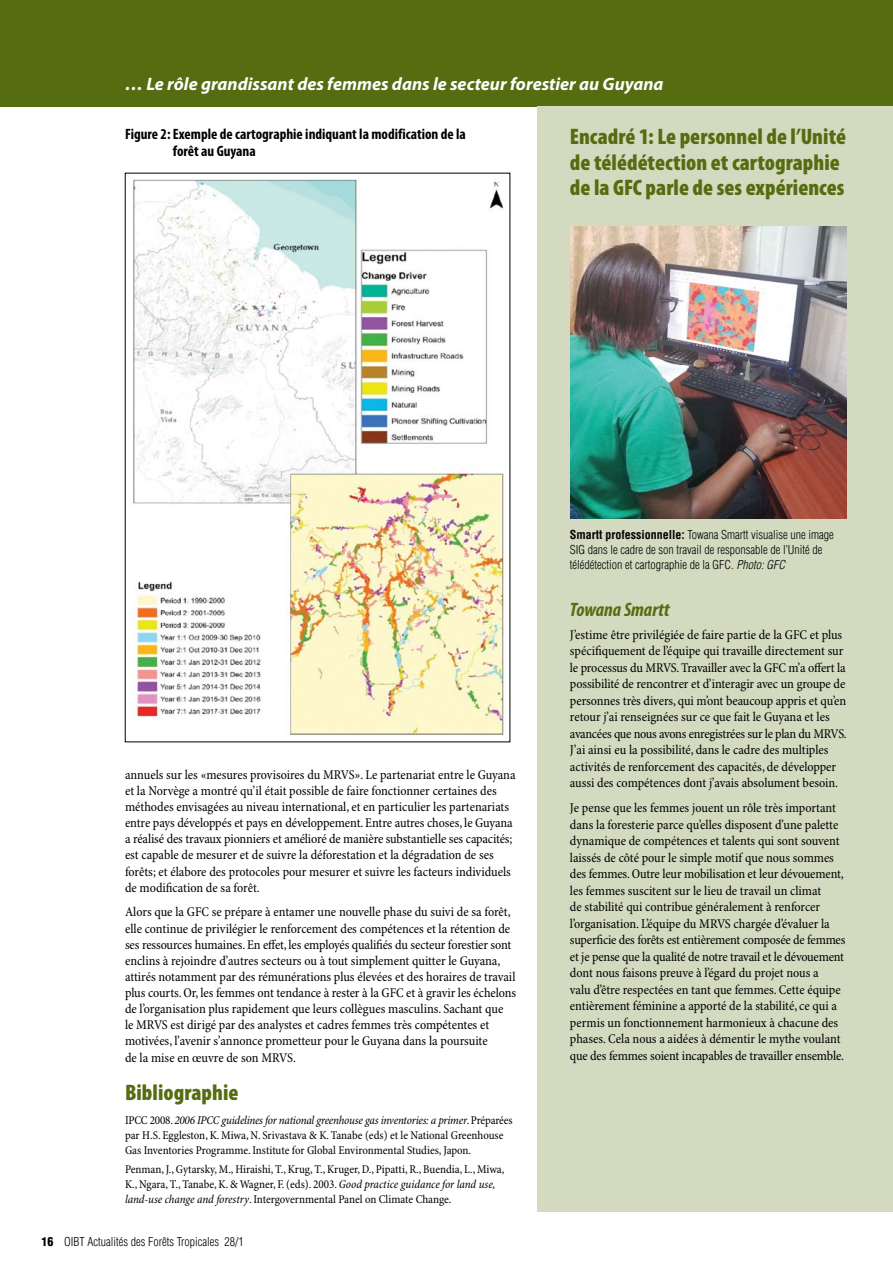
<style>
.page{position:relative;width:893px;height:1263px;background:#fff}
.page>*{position:absolute;margin:0;border:0;box-sizing:border-box;transform-origin:0 0}
.t1{font:900 condensed 22.5px/25.5px "Myriad Pro";letter-spacing:.005em;color:#566c11}
.t2{font:italic 700 condensed 19.5px "Myriad Pro";color:#566c11}
.t3{font:italic 700 18px "Myriad Pro";color:#fff}
.t4{font:700 condensed 15px/17.2px "Myriad Pro";color:#000}
.t5{font:condensed 13.5px/16.5px "Minion Pro";letter-spacing:-.005em;color:#000}
.t6{font:condensed 12px/15px "Minion Pro";letter-spacing:-.005em;color:#000}
.t7{font:300 condensed 12px/15px "Helvetica";color:#000}
.s1{font-style:italic}
.s2{font-weight:900}
.s3{font-weight:700}
</style>
<div class="page">
<div style="left:0;top:0;width:893px;height:106px;background:#566c11"></div>
<div style="left:537px;top:106px;width:356px;height:1106px;background:#d3dabf"></div>
<img style="left:570px;top:227px;width:276px;height:292px">
<img style="left:133px;top:179px;width:373px;height:556px">
<h3 class="t3" style="left:125px;top:72px;width:540px">… Le rôle grandissant des femmes dans le secteur forestier au Guyana</h3>
<p class="t4" style="left:173px;top:125px;width:294px;text-indent:-48px">Figure 2: Exemple de cartographie indiquant la modification de la forêt au Guyana</p>
<h1 class="t1" style="left:570px;top:124px;width:278px">Encadré 1: Le personnel de l’Unité de télédétection et cartographie de la GFC parle de ses expériences</h1>
<p class="t5" style="left:125px;top:767px;width:392px;line-height:16px">annuels sur les «mesures provisoires du MRVS». Le partenariat entre le Guyana et la Norvège a montré qu’il était possible de faire fonctionner certaines des méthodes envisagées au niveau international, et en particulier les partenariats entre pays développés et pays en développement. Entre autres choses, le Guyana a réalisé des travaux pionniers et amélioré de manière substantielle ses capacités; est capable de mesurer et de suivre la déforestation et la dégradation de ses forêts; et élabore des protocoles pour mesurer et suivre les facteurs individuels de modification de sa forêt.</p>
<p class="t5" style="left:125px;top:904px;width:393px">Alors que la GFC se prépare à entamer une nouvelle phase du suivi de sa forêt, elle continue de privilégier le renforcement des compétences et la rétention de ses ressources humaines. En effet, les employés qualifiés du secteur forestier sont enclins à rejoindre d’autres secteurs ou à tout simplement quitter le Guyana, attirés notamment par des rémunérations plus élevées et des horaires de travail plus courts. Or, les femmes ont tendance à rester à la GFC et à gravir les échelons de l’organisation plus rapidement que leurs collègues masculins. Sachant que<br>le MRVS est dirigé par des analystes et cadres femmes très compétentes et motivées, l’avenir s’annonce prometteur pour le Guyana dans la poursuite<br>de la mise en œuvre de son MRVS.</p>
<h1 class="t1" style="left:125px;top:1079px;width:115px">Bibliographie</h1>
<p class="t6" style="left:125px;top:1113px;width:389px">IPCC 2008. <span class="s1">2006 IPCC guidelines for national greenhouse gas inventories: a primer</span>. Préparées par H.S. Eggleston, K. Miwa, N. Srivastava &amp; K. Tanabe (eds) et le National Greenhouse<br>Gas Inventories Programme. Institute for Global Environmental Studies, Japon.</p>
<p class="t6" style="left:125px;top:1162px;width:381px">Penman, J., Gytarsky, M., Hiraishi, T., Krug, T., Kruger, D., Pipatti, R., Buendia, L., Miwa,<br>K., Ngara, T., Tanabe, K. &amp; Wagner, F. (eds). 2003. <span class="s1">Good practice guidance for land use, land-use change and forestry</span>. Intergovernmental Panel on Climate Change.</p>
<p class="t7" style="left:41px;top:1234px;width:204px"><span class="s2">16</span> OIBT Actualités des Forêts Tropicales 28/1</p>
<p class="t7" style="left:570px;top:527px;width:266px"><span class="s3">Smartt professionnelle:</span> Towana Smartt visualise une image<br>SIG dans le cadre de son travail de responsable de l’Unité de télédétection et cartographie de la GFC. <span class="s1">Photo: GFC</span></p>
<h2 class="t2" style="left:570px;top:597px;width:101px">Towana Smartt</h2>
<p class="t5" style="left:570px;top:626px;width:278px">J’estime être privilégiée de faire partie de la GFC et plus spécifiquement de l’équipe qui travaille directement sur le processus du MRVS. Travailler avec la GFC m’a offert la possibilité de rencontrer et d’interagir avec un groupe de personnes très divers, qui m’ont beaucoup appris et qu’en retour j’ai renseignées sur ce que fait le Guyana et les avancées que nous avons enregistrées sur le plan du MRVS.<br>J’ai ainsi eu la possibilité, dans le cadre des multiples activités de renforcement des capacités, de développer aussi des compétences dont j’avais absolument besoin.</p>
<p class="t5" style="left:570px;top:800px;width:277px">Je pense que les femmes jouent un rôle très important dans la foresterie parce qu’elles disposent d’une palette dynamique de compétences et talents qui sont souvent laissés de côté pour le simple motif que nous sommes des femmes. Outre leur mobilisation et leur dévouement, les femmes suscitent sur le lieu de travail un climat<br>de stabilité qui contribue généralement à renforcer l’organisation. L’équipe du MRVS chargée d’évaluer la superficie des forêts est entièrement composée de femmes et je pense que la qualité de notre travail et le dévouement dont nous faisons preuve à l’égard du projet nous a<br>valu d’être respectées en tant que femmes. Cette équipe entièrement féminine a apporté de la stabilité, ce qui a permis un fonctionnement harmonieux à chacune des phases. Cela nous a aidées à démentir le mythe voulant que des femmes soient incapables de travailler ensemble.</p>
</div>
